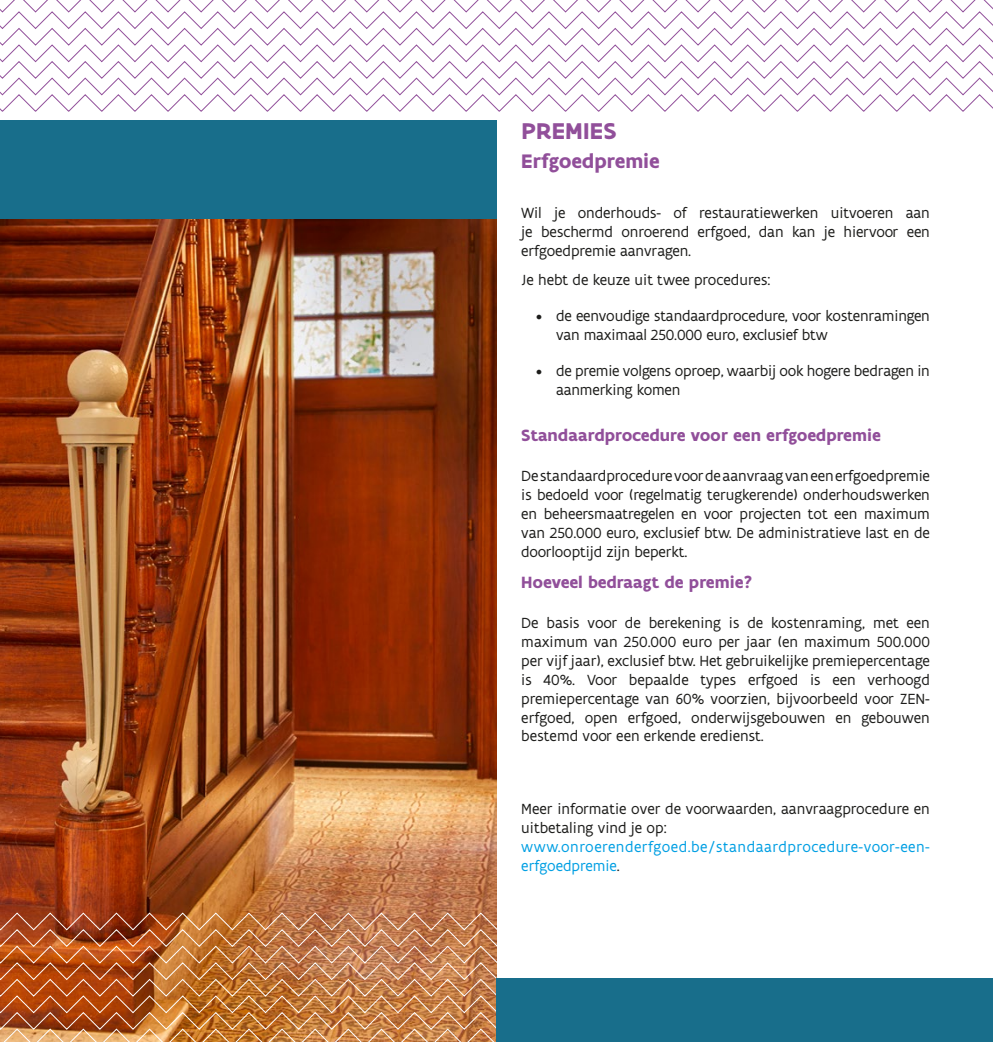
<style>
.page{position:relative;width:993px;height:1042px;background:#fff}
.page>*{position:absolute;margin:0;border:0;box-sizing:border-box;transform-origin:0 0}
.t1{font:700 24.5px "Flanders Art Sans";letter-spacing:.005em;color:#914f9a}
.t2{font:700 21px "Flanders Art Sans";color:#914f9a}
.t3{font:700 17.5px "Flanders Art Sans";color:#914f9a}
.t4{font:15.75px/18.9px "Flanders Art Sans";letter-spacing:-.005em;color:#1d1d1b;text-align:justify}
.t5{font:15.75px/18.9px "Flanders Art Sans";letter-spacing:.03em;color:#009fe3}
.s1{color:#1d1d1b}
</style>
<div class="page">
<svg style="left:0;top:0;width:992px;height:112px"></svg>
<div style="left:0;top:121px;width:496px;height:921px;background:#186e8b"></div>
<img style="left:0;top:219px;width:496px;height:693px">
<img style="left:0;top:912px;width:497px;height:130px">
<div style="left:496px;top:978px;width:496px;height:64px;background:#186e8b"></div>
<h1 class="t1" style="left:521px;top:116px;width:97px">PREMIES</h1>
<h2 class="t2" style="left:521px;top:148px;width:140px">Erfgoedpremie</h2>
<p class="t4" style="left:521px;top:203px;width:410px">Wil je onderhouds- of restauratiewerken uitvoeren aan je beschermd onroerend erfgoed, dan kan je hiervoor een erfgoedpremie aanvragen.</p>
<p class="t4" style="left:521px;top:270px;width:250px">Je hebt de keuze uit twee procedures:</p>
<p class="t4" style="left:556px;top:306px;width:375px;text-indent:-20px">• de eenvoudige standaardprocedure, voor kostenramingen van maximaal 250.000 euro, exclusief btw</p>
<p class="t4" style="left:556px;top:361px;width:375px;text-indent:-20px">• de premie volgens oproep, waarbij ook hogere bedragen in aanmerking komen</p>
<p class="t3" style="left:521px;top:424px;width:361px">Standaardprocedure voor een erfgoedpremie</p>
<p class="t4" style="left:521px;top:466px;width:410px">De standaardprocedure voor de aanvraag van een erfgoedpremie is bedoeld voor (regelmatig terugkerende) onderhoudswerken en beheersmaatregelen en voor projecten tot een maximum van 250.000 euro, exclusief btw. De administratieve last en de doorlooptijd zijn beperkt.</p>
<p class="t3" style="left:521px;top:571px;width:233px">Hoeveel bedraagt de premie?</p>
<p class="t4" style="left:521px;top:613px;width:410px">De basis voor de berekening is de kostenraming, met een maximum van 250.000 euro per jaar (en maximum 500.000 per vijf jaar), exclusief btw. Het gebruikelijke premiepercentage is 40%. Voor bepaalde types erfgoed is een verhoogd premiepercentage van 60% voorzien, bijvoorbeeld voor ZEN&shy;erfgoed, open erfgoed, onderwijsgebouwen en gebouwen bestemd voor een erkende eredienst.</p>
<p class="t4" style="left:521px;top:799px;width:410px">Meer informatie over de voorwaarden, aanvraagprocedure en uitbetaling vind je op:</p>
<p class="t5" style="left:521px;top:837px;width:410px">www.onroerenderfgoed.be/standaardprocedure-voor-een&shy;erfgoedpremie<span class="s1">.</span></p>
</div>
